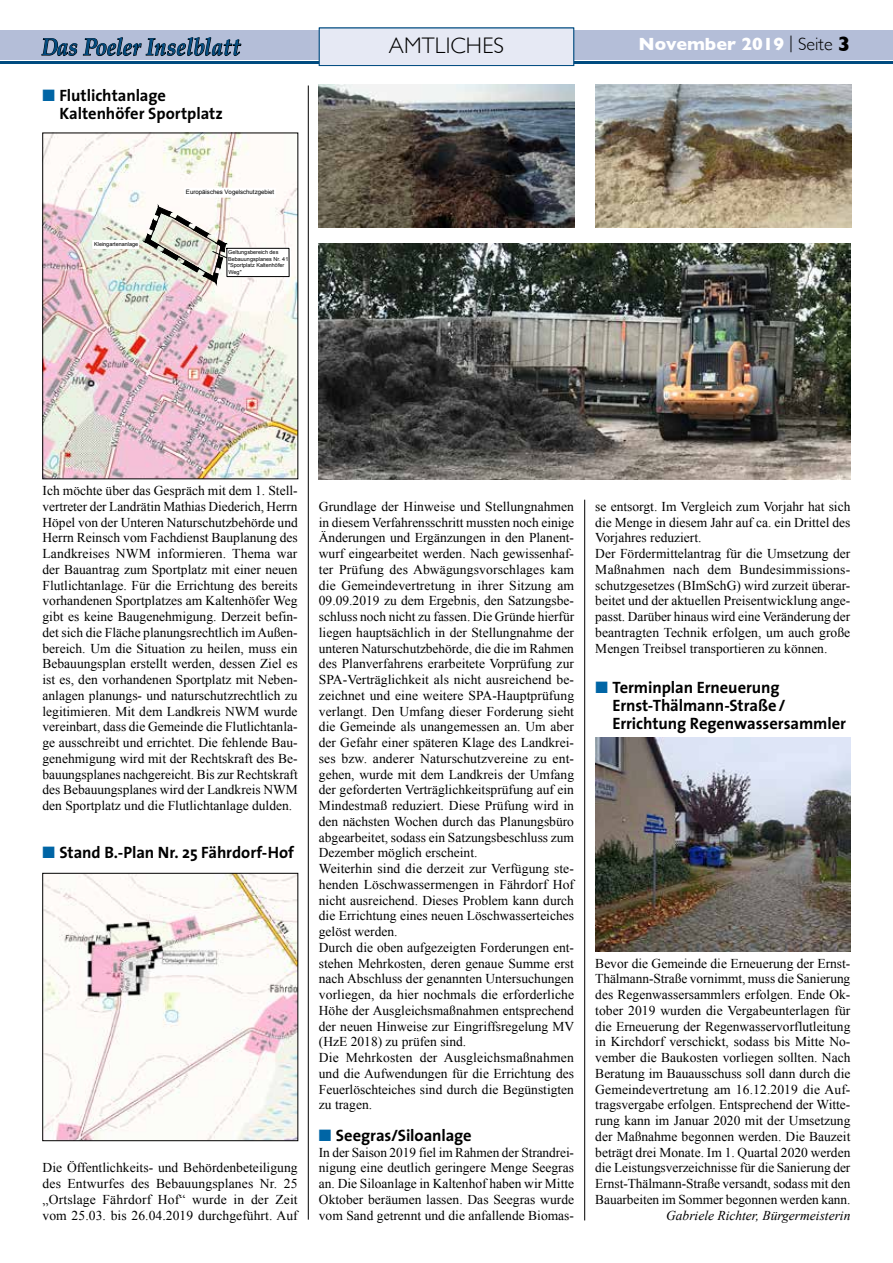
<style>
.page{position:relative;width:893px;height:1263px;background:#fff}
.page>*{position:absolute;margin:0;border:0;box-sizing:border-box;transform-origin:0 0}
.t1{font:italic 700 24.15px "Palatino";letter-spacing:.005em;color:#004b80;scale:.87 1}
.t2{font:300 22.5px "Gill Sans";letter-spacing:.01em;color:#000}
.t3{font:700 18px "Gill Sans";color:#fff}
.t4{font:700 16.5px/18px "The Sans";letter-spacing:-.005em;color:#000}
.t5{font:13.5px/15.8px "Times New Roman";color:#000;text-align:justify}
.t6{font:italic 13.5px "Times New Roman";color:#000}
.t7{font:6.15px "Arial";color:#000}
.t8{font:5.55px/6.6px "Arial";color:#000}
.s1{font-weight:300;color:#000}
.s2{font-size:21px;color:#000}
.s3{color:#0065a5}
</style>
<div class="page">
<div style="left:0;top:30px;width:893px;height:30px;background:#b4bed8"></div>
<svg style="left:42px;top:38px;width:35px;height:18px"></svg>
<svg style="left:83px;top:37px;width:158px;height:20px"></svg>
<hr style="left:0;top:61px;width:893px;height:3px;background:#004b80">
<img style="left:45px;top:875px;width:251px;height:264px">
<div style="left:43px;top:873px;width:255px;height:268px;border:1px solid #000"></div>
<div style="left:319px;top:28px;width:255px;height:38px;background:#e6e9f4"></div>
<div style="left:319px;top:28px;width:255px;height:38px;border:1px solid #004b80"></div>
<img style="left:595px;top:85px;width:256px;height:142px">
<img style="left:319px;top:243px;width:532px;height:236px">
<img style="left:318px;top:85px;width:256px;height:142px">
<img style="left:595px;top:738px;width:255px;height:214px">
<img style="left:45px;top:135px;width:251px;height:342px">
<svg style="left:184px;top:188px;width:92px;height:10px"></svg>
<svg style="left:92px;top:206px;width:199px;height:77px"></svg>
<hr style="left:308px;top:86px;width:1px;height:1134px;background:#000">
<hr style="left:584px;top:500px;width:1px;height:720px;background:#000">
<h1 class="t1" style="left:42px;top:28px;width:230px">Das Poeler Inselblatt</h1>
<h2 class="t2" style="left:389px;top:28px;width:117px">AMTLICHES</h2>
<h3 class="t3" style="left:639px;top:29px;width:213px">November 2019 <span class="s1">| Seite</span> <span class="s2">3</span></h3>
<p class="t4" style="left:60px;top:86px;width:165px;text-indent:-17px"><span class="s3">■</span> Flutlichtanlage<br>Kaltenhöfer Sportplatz</p>
<p class="t8" style="left:94px;top:241px;width:46px">Kleingartenanlage</p>
<p class="t7" style="left:186px;top:187px;width:90px">Europäisches Vogelschutzgebiet</p>
<p class="t8" style="left:228px;top:249px;width:62px">Geltungsbereich des<br>Bebauungsplanes Nr. 41 "Sportplatz Kaltenhöfer<br>Weg"</p>
<p class="t5" style="left:43px;top:482px;width:257px">Ich möchte über das Gespräch mit dem 1. Stell&shy;vertreter der Landrätin Mathias Diederich, Herrn Höpel von der Unteren Naturschutzbehörde und Herrn Reinsch vom Fachdienst Bauplanung des Landkreises NWM informieren. Thema war der Bauantrag zum Sportplatz mit einer neuen Flutlichtanlage. Für die Errichtung des bereits vorhandenen Sportplatzes am Kaltenhöfer Weg gibt es keine Baugenehmigung. Derzeit befin&shy;det sich die Fläche planungsrechtlich im Außen&shy;bereich. Um die Situation zu heilen, muss ein Bebauungsplan erstellt werden, dessen Ziel es ist es, den vorhandenen Sportplatz mit Neben&shy;anlagen planungs- und naturschutzrechtlich zu legitimieren. Mit dem Landkreis NWM wurde vereinbart, dass die Gemeinde die Flutlichtanla&shy;ge ausschreibt und errichtet. Die fehlende Bau&shy;genehmigung wird mit der Rechtskraft des Be&shy;bauungsplanes nachgereicht. Bis zur Rechtskraft des Bebauungsplanes wird der Landkreis NWM den Sportplatz und die Flutlichtanlage dulden.</p>
<p class="t4" style="left:43px;top:843px;width:253px"><span class="s3">■</span> Stand B.-Plan Nr. 25 Fährdorf-Hof</p>
<p class="t5" style="left:43px;top:1160px;width:257px">Die Öffentlichkeits- und Behördenbeteiligung des Entwurfes des Bebauungsplanes Nr. 25 „Ortslage Fährdorf Hof“ wurde in der Zeit vom 25.03. bis 26.04.2019 durchgeführt. Auf</p>
<p class="t5" style="left:319px;top:498px;width:257px;text-align:left">Grundlage der Hinweise und Stellungnahmen in diesem Verfahrensschritt mussten noch einige Änderungen und Ergänzungen in den Planent&shy;wurf eingearbeitet werden. Nach gewissenhaf&shy;ter Prüfung des Abwägungsvorschlages kam die Gemeindevertretung in ihrer Sitzung am 09.09.2019 zu dem Ergebnis, den Satzungsbe&shy;schluss noch nicht zu fassen. Die Gründe hierfür liegen hauptsächlich in der Stellungnahme der unteren Naturschutzbehörde, die die im Rahmen des Planverfahrens erarbeitete Vorprüfung zur SPA-Verträglichkeit als nicht ausreichend be&shy;zeichnet und eine weitere SPA-Hauptprüfung verlangt. Den Umfang dieser Forderung sieht die Gemeinde als unangemessen an. Um aber der Gefahr einer späteren Klage des Landkrei&shy;ses bzw. anderer Naturschutzvereine zu ent&shy;gehen, wurde mit dem Landkreis der Umfang der geforderten Verträglichkeitsprüfung auf ein Mindestmaß reduziert. Diese Prüfung wird in den nächsten Wochen durch das Planungsbüro abgearbeitet, sodass ein Satzungsbeschluss zum Dezember möglich erscheint.<br>Weiterhin sind die derzeit zur Verfügung ste&shy;henden Löschwassermengen in Fährdorf Hof nicht ausreichend. Dieses Problem kann durch die Errichtung eines neuen Löschwasserteiches gelöst werden.<br>Durch die oben aufgezeigten Forderungen ent&shy;stehen Mehrkosten, deren genaue Summe erst nach Abschluss der genannten Untersuchungen vorliegen, da hier nochmals die erforderliche Höhe der Ausgleichsmaßnahmen entsprechend der neuen Hinweise zur Eingriffsregelung MV (HzE 2018) zu prüfen sind.<br>Die Mehrkosten der Ausgleichsmaßnahmen und die Aufwendungen für die Errichtung des Feuerlöschteiches sind durch die Begünstigten zu tragen.</p>
<p class="t4" style="left:319px;top:1125px;width:154px"><span class="s3">■</span> Seegras/Siloanlage</p>
<p class="t5" style="left:319px;top:1144px;width:257px">In der Saison 2019 fiel im Rahmen der Strandrei&shy;nigung eine deutlich geringere Menge Seegras an. Die Siloanlage in Kaltenhof haben wir Mitte Oktober beräumen lassen. Das Seegras wurde vom Sand getrennt und die anfallende Biomas-</p>
<p class="t5" style="left:595px;top:498px;width:257px;text-align:left">se entsorgt. Im Vergleich zum Vorjahr hat sich die Menge in diesem Jahr auf ca. ein Drittel des Vorjahres reduziert.<br>Der Fördermittelantrag für die Umsetzung der Maßnahmen nach dem Bundesimmissions&shy;schutzgesetzes (BImSchG) wird zurzeit überar&shy;beitet und der aktuellen Preisentwicklung ange&shy;passt. Darüber hinaus wird eine Veränderung der beantragten Technik erfolgen, um auch große Mengen Treibsel transportieren zu können.</p>
<p class="t4" style="left:612px;top:678px;width:235px;text-indent:-17px"><span class="s3">■</span> Terminplan Erneuerung<br>Ernst-Thälmann-Straße/<br>Errichtung Regenwassersammler</p>
<p class="t5" style="left:595px;top:955px;width:257px">Bevor die Gemeinde die Erneuerung der Ernst-Thälmann-Straße vornimmt, muss die Sanierung des Regenwassersammlers erfolgen. Ende Ok&shy;tober 2019 wurden die Vergabeunterlagen für die Erneuerung der Regenwasservorflutleitung in Kirchdorf verschickt, sodass bis Mitte No&shy;vember die Baukosten vorliegen sollten. Nach Beratung im Bauausschuss soll dann durch die Gemeindevertretung am 16.12.2019 die Auf&shy;tragsvergabe erfolgen. Entsprechend der Witte&shy;rung kann im Januar 2020 mit der Umsetzung der Maßnahme begonnen werden. Die Bauzeit beträgt drei Monate. Im 1. Quartal 2020 werden die Leistungsverzeichnisse für die Sanierung der Ernst-Thälmann-Straße versandt, sodass mit den Bauarbeiten im Sommer begonnen werden kann.</p>
<p class="t6" style="left:666px;top:1206px;width:186px">Gabriele Richter, Bürgermeisterin</p>
</div>
